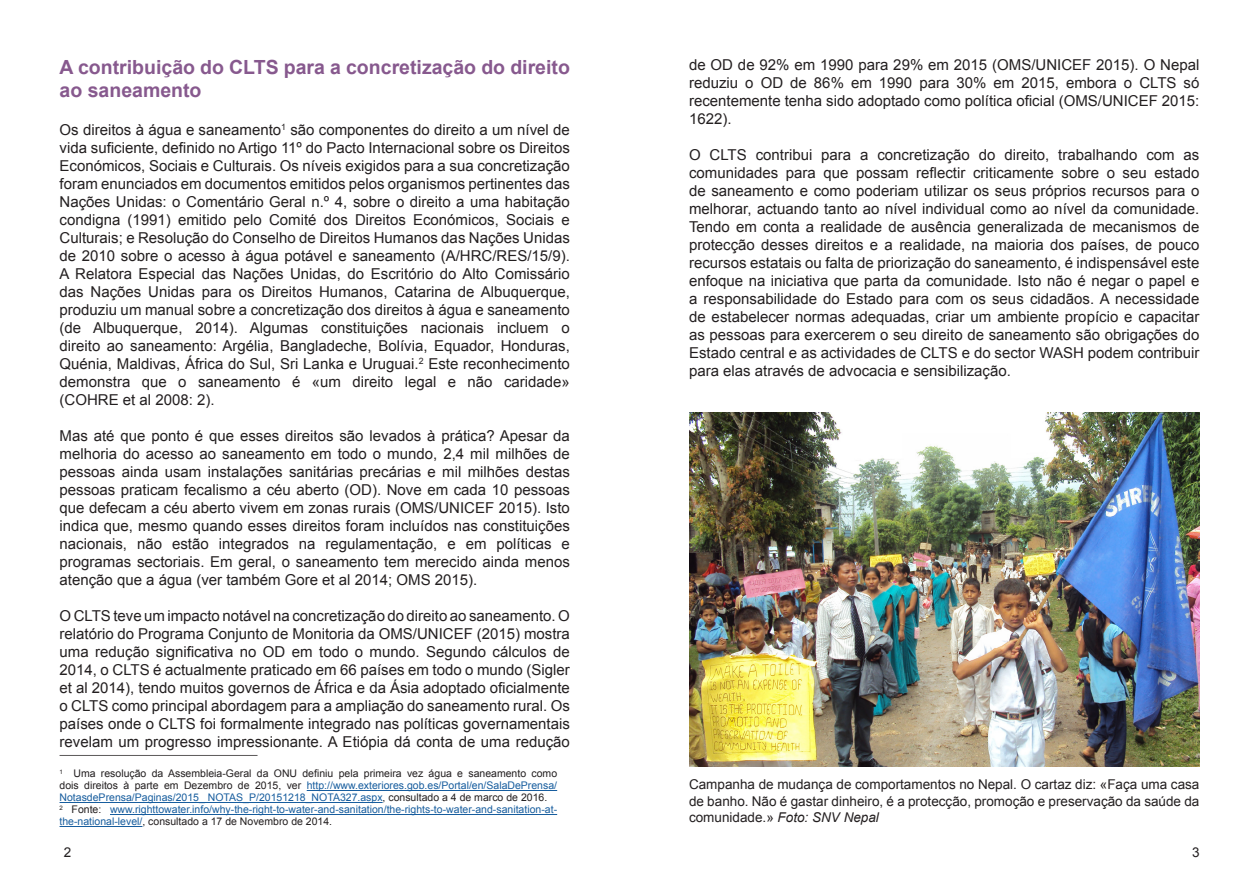
<style>
.page{position:relative;width:1259px;height:893px;background:#fff}
.page>*{position:absolute;margin:0;border:0;box-sizing:border-box;transform-origin:0 0}
.t1{font:700 19.5px/23.4px "Arial";color:#87598e}
.t2{font:15px/18px "Arial";color:#231f20;text-align:justify}
.t3{font:13.5px/16.2px "Arial";color:#231f20;text-align:justify}
.t4{font:10.5px/12px "Arial";color:#231f20;text-align:justify}
.t5{font:10.5px/12px "Arial";color:#175d9e}
.s1{color:#175d9e}
.s2{color:#231f20}
.s3{font-style:italic}
</style>
<div class="page">
<hr style="left:60px;top:755px;width:197px;height:1px;background:#231f20">
<hr style="left:307px;top:790px;width:250px;height:1px;background:#175d9e">
<hr style="left:60px;top:802px;width:323px;height:1px;background:#175d9e">
<hr style="left:110px;top:814px;width:447px;height:1px;background:#175d9e">
<hr style="left:60px;top:826px;width:82px;height:1px;background:#175d9e">
<img style="left:689px;top:412px;width:510px;height:354px">
<p class="t1" style="left:60px;top:55px;width:512px">A contribuição do CLTS para a concretização do direito ao saneamento</p>
<p class="t2" style="left:60px;top:121px;width:512px">Os direitos à água e saneamento<sup>1</sup> são componentes do direito a um nível de vida suficiente, definido no Artigo 11º do Pacto Internacional sobre os Direitos Económicos, Sociais e Culturais. Os níveis exigidos para a sua concretização foram enunciados em documentos emitidos pelos organismos pertinentes das Nações Unidas: o Comentário Geral n.º 4, sobre o direito a uma habitação condigna (1991) emitido pelo Comité dos Direitos Económicos, Sociais e Culturais; e Resolução do Conselho de Direitos Humanos das Nações Unidas de 2010 sobre o acesso à água potável e saneamento (A/HRC/RES/15/9).<br>A Relatora Especial das Nações Unidas, do Escritório do Alto Comissário das Nações Unidas para os Direitos Humanos, Catarina de Albuquerque, produziu um manual sobre a concretização dos direitos à água e saneamento (de Albuquerque, 2014). Algumas constituições nacionais incluem o direito ao saneamento: Argélia, Bangladeche, Bolívia, Equador, Honduras, Quénia, Maldivas, África do Sul, Sri Lanka e Uruguai.<sup>2</sup> Este reconhecimento demonstra que o saneamento é «um direito legal e não caridade» (COHRE et al 2008: 2).</p>
<p class="t2" style="left:60px;top:427px;width:512px">Mas até que ponto é que esses direitos são levados à prática? Apesar da melhoria do acesso ao saneamento em todo o mundo, 2,4 mil milhões de pessoas ainda usam instalações sanitárias precárias e mil milhões destas pessoas praticam fecalismo a céu aberto (OD). Nove em cada 10 pessoas que defecam a céu aberto vivem em zonas rurais (OMS/UNICEF 2015). Isto indica que, mesmo quando esses direitos foram incluídos nas constituições nacionais, não estão integrados na regulamentação, e em políticas e programas sectoriais. Em geral, o saneamento tem merecido ainda menos atenção que a água (ver também Gore et al 2014; OMS 2015).</p>
<p class="t2" style="left:60px;top:607px;width:512px">O CLTS teve um impacto notável na concretização do direito ao saneamento. O relatório do Programa Conjunto de Monitoria da OMS/UNICEF (2015) mostra uma redução significativa no OD em todo o mundo. Segundo cálculos de 2014, o CLTS é actualmente praticado em 66 países em todo o mundo (Sigler et al 2014), tendo muitos governos de África e da Ásia adoptado oficialmente o CLTS como principal abordagem para a ampliação do saneamento rural. Os países onde o CLTS foi formalmente integrado nas políticas governamentais revelam um progresso impressionante. A Etiópia dá conta de uma redução</p>
<p class="t4" style="left:60px;top:768px;width:499px"><sup>1</sup> Uma resolução da Assembleia-Geral da ONU definiu pela primeira vez água e saneamento como dois direitos à parte em Dezembro de 2015, ver <span class="s1">http://www.exteriores.gob.es/Portal/en/SalaDePrensa/ NotasdePrensa/Paginas/2015_ NOTAS_P/20151218_NOTA327.aspx</span>, consultado a 4 de marco de 2016.</p>
<p class="t5" style="left:60px;top:804px;width:499px"><sup>2</sup> <span class="s2">Fonte:</span> www.righttowater.info/why-the-right-to-water-and-sanitation/the-rights-to-water-and-sanitation-at&shy;the-national-level/<span class="s2">, consultado a 17 de Novembro de 2014.</span></p>
<p class="t2" style="left:689px;top:56px;width:512px">de OD de 92% em 1990 para 29% em 2015 (OMS/UNICEF 2015). O Nepal reduziu o OD de 86% em 1990 para 30% em 2015, embora o CLTS só recentemente tenha sido adoptado como política oficial (OMS/UNICEF 2015:<br>1622).</p>
<p class="t2" style="left:689px;top:146px;width:512px">O CLTS contribui para a concretização do direito, trabalhando com as comunidades para que possam reflectir criticamente sobre o seu estado de saneamento e como poderiam utilizar os seus próprios recursos para o melhorar, actuando tanto ao nível individual como ao nível da comunidade.<br>Tendo em conta a realidade de ausência generalizada de mecanismos de protecção desses direitos e a realidade, na maioria dos países, de pouco recursos estatais ou falta de priorização do saneamento, é indispensável este enfoque na iniciativa que parta da comunidade. Isto não é negar o papel e a responsabilidade do Estado para com os seus cidadãos. A necessidade de estabelecer normas adequadas, criar um ambiente propício e capacitar as pessoas para exercerem o seu direito de saneamento são obrigações do Estado central e as actividades de CLTS e do sector WASH podem contribuir para elas através de advocacia e sensibilização.</p>
<p class="t3" style="left:689px;top:776px;width:512px">Campanha de mudança de comportamentos no Nepal. O cartaz diz: «Faça uma casa de banho. Não é gastar dinheiro, é a protecção, promoção e preservação da saúde da comunidade.» <span class="s3">Foto: SNV Nepal</span></p>
<p class="t3" style="left:64px;top:844px;width:9px">2</p>
<p class="t3" style="left:1192px;top:844px;width:9px">3</p>
</div>
